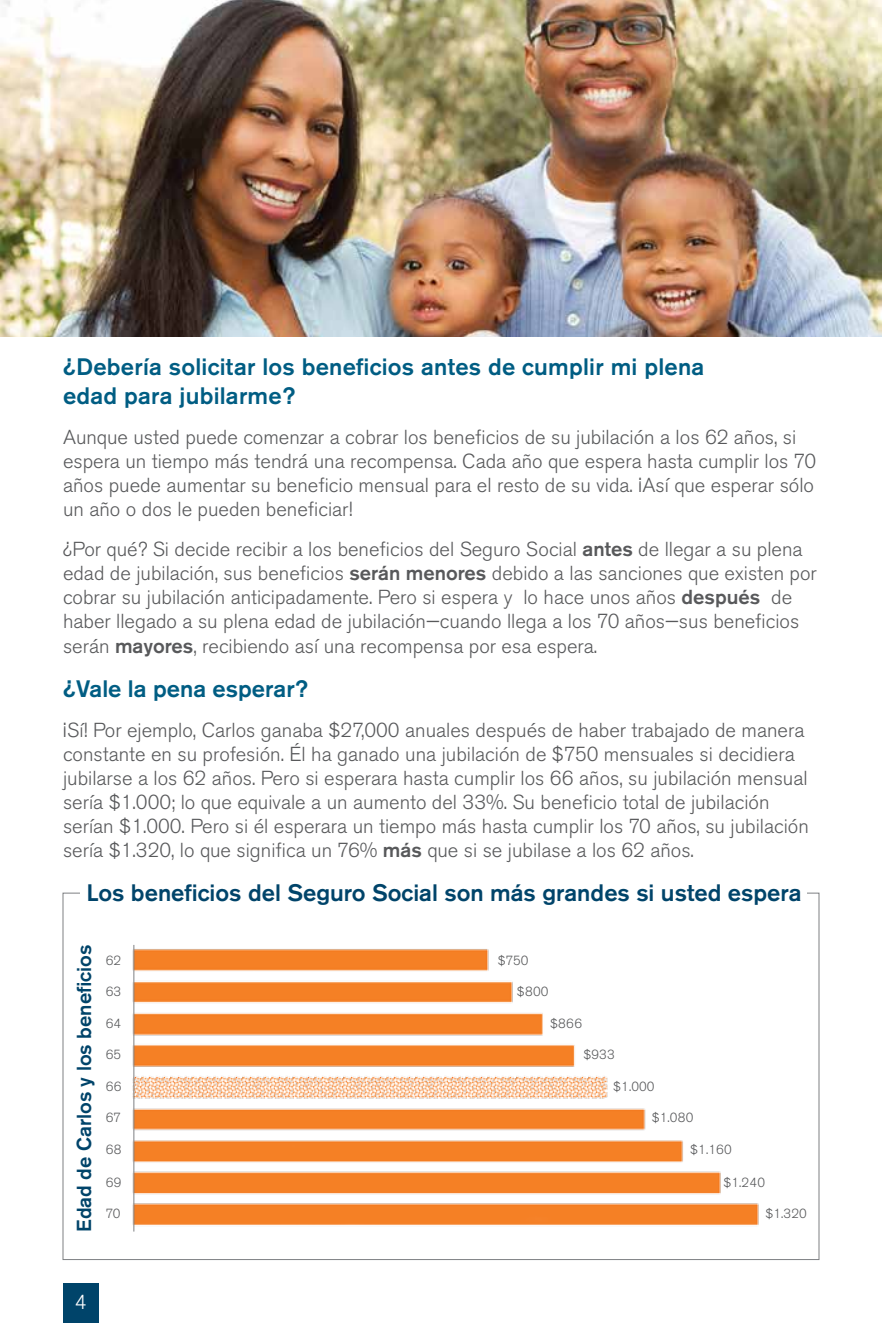
<style>
.page{position:relative;width:882px;height:1323px;background:#fff}
.page>*{position:absolute;margin:0;border:0;box-sizing:border-box;transform-origin:0 0}
.t1{font:500 23.62px/28.3px "Akzidenz Grotesk BE";letter-spacing:.01em;color:#005d83}
.t2{font:500 23.62px "Akzidenz Grotesk BE";color:#00446a}
.t3{font:300 20.12px/24.2px "Akzidenz Grotesk BE";color:#58595b}
.t4{font:500 20.12px "Akzidenz Grotesk BE";color:#00446a}
.t5{font:300 20.12px "Akzidenz Grotesk BE";color:#fff}
.t6{font:300 13.12px "Akzidenz Grotesk BE";letter-spacing:.01em;color:#58595b}
.s1{font-weight:500}
</style>
<div class="page">
<div style="left:63px;top:1283px;width:35px;height:40px;background:#00446a"></div>
<div style="left:63px;top:893px;width:756px;height:367px;background:#fff;border:1px solid #7e8083"></div>
<div style="left:80px;top:879px;width:727px;height:31px;background:#fff"></div>
<img style="left:132px;top:945px;width:627px;height:287px">
<hr style="left:133px;top:945px;width:1px;height:287px;background:#7e8083">
<img style="left:0;top:0;width:882px;height:336px">
<p class="t1" style="left:63px;top:353px;width:643px">¿Debería solicitar los beneficios antes de cumplir mi plena edad para jubilarme?</p>
<p class="t3" style="left:63px;top:425px;width:755px">Aunque usted puede comenzar a cobrar los beneficios de su jubilación a los 62 años, si espera un tiempo más tendrá una recompensa. Cada año que espera hasta cumplir los 70 años puede aumentar su beneficio mensual para el resto de su vida. ¡Así que esperar sólo un año o dos le pueden beneficiar!</p>
<p class="t3" style="left:63px;top:537px;width:755px">¿Por qué? Si decide recibir a los beneficios del Seguro Social <span class="s1">antes</span> de llegar a su plena edad de jubilación, sus beneficios <span class="s1">serán menores</span> debido a las sanciones que existen por cobrar su jubilación anticipadamente. Pero si espera y lo hace unos años <span class="s1">después</span> de haber llegado a su plena edad de jubilación—cuando llega a los 70 años—sus beneficios serán <span class="s1">mayores</span>, recibiendo así una recompensa por esa espera.</p>
<p class="t1" style="left:63px;top:674px;width:247px">¿Vale la pena esperar?</p>
<p class="t3" style="left:63px;top:718px;width:747px">¡Sí! Por ejemplo, Carlos ganaba $27,000 anuales después de haber trabajado de manera constante en su profesión. Él ha ganado una jubilación de $750 mensuales si decidiera jubilarse a los 62 años. Pero si esperara hasta cumplir los 66 años, su jubilación mensual sería $1.000; lo que equivale a un aumento del 33%. Su beneficio total de jubilación serían $1.000. Pero si él esperara un tiempo más hasta cumplir los 70 años, su jubilación sería $1.320, lo que significa un 76% <span class="s1">más</span> que si se jubilase a los 62 años.</p>
<p class="t2" style="left:87px;top:879px;width:717px">Los beneficios del Seguro Social son más grandes si usted espera</p>
<p class="t4" style="left:72px;top:1232px;width:289px;rotate:-90deg">Edad de Carlos y los beneficios</p>
<p class="t6" style="left:106px;top:953px;width:17px">62</p>
<p class="t6" style="left:106px;top:984px;width:17px">63</p>
<p class="t6" style="left:106px;top:1016px;width:17px">64</p>
<p class="t6" style="left:106px;top:1047px;width:17px">65</p>
<p class="t6" style="left:106px;top:1079px;width:17px">66</p>
<p class="t6" style="left:106px;top:1110px;width:17px">67</p>
<p class="t6" style="left:106px;top:1142px;width:17px">68</p>
<p class="t6" style="left:106px;top:1175px;width:17px">69</p>
<p class="t6" style="left:106px;top:1206px;width:16px">70</p>
<p class="t5" style="left:75px;top:1291px;width:13px">4</p>
<p class="t6" style="left:498px;top:953px;width:32px">$750</p>
<p class="t6" style="left:517px;top:984px;width:33px">$800</p>
<p class="t6" style="left:550px;top:1016px;width:33px">$866</p>
<p class="t6" style="left:583px;top:1047px;width:33px">$933</p>
<p class="t6" style="left:613px;top:1079px;width:43px">$1.000</p>
<p class="t6" style="left:652px;top:1110px;width:43px">$1.080</p>
<p class="t6" style="left:690px;top:1142px;width:43px">$1.160</p>
<p class="t6" style="left:723px;top:1175px;width:43px">$1.240</p>
<p class="t6" style="left:765px;top:1206px;width:43px">$1.320</p>
</div>
